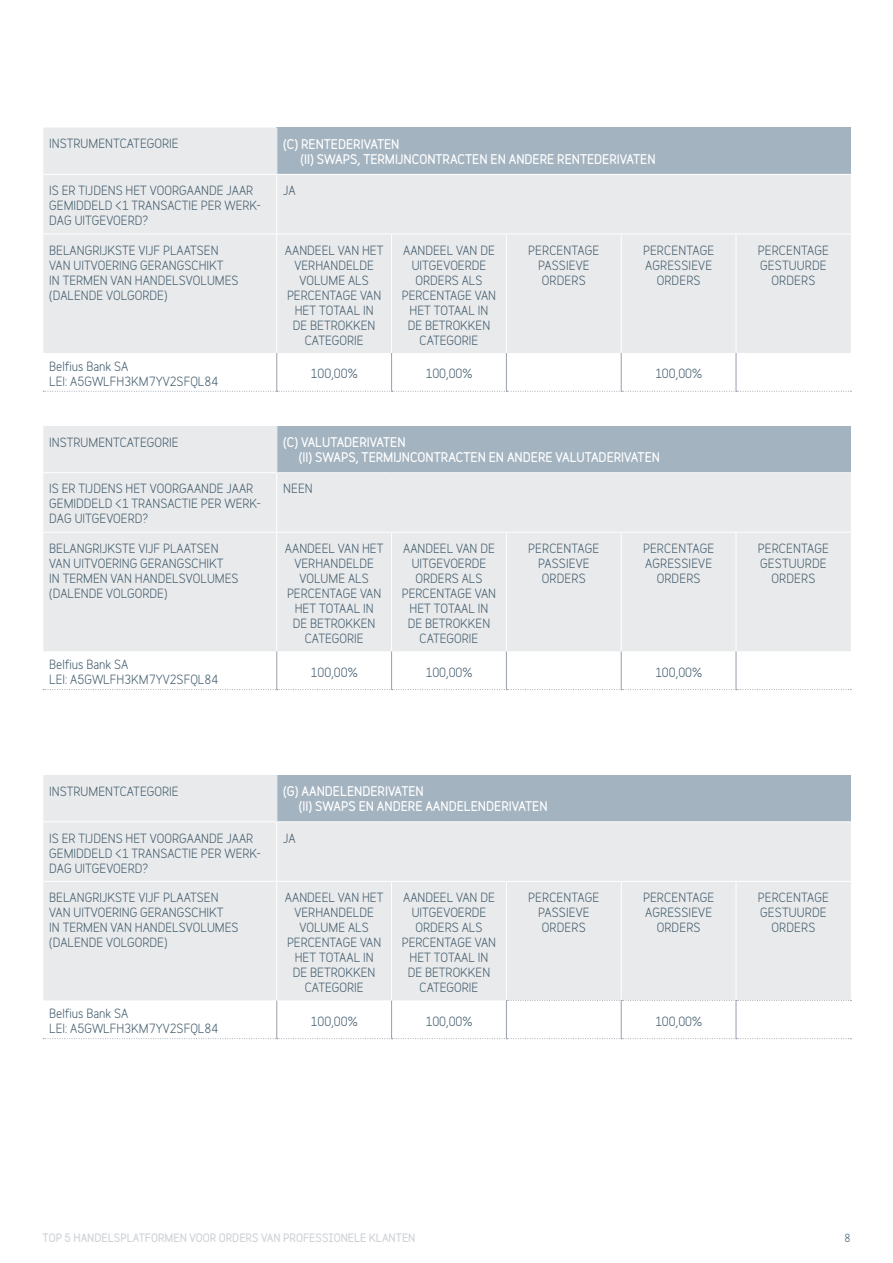
<style>
.page{position:relative;width:893px;height:1263px;background:#fff}
.page>*{position:absolute;margin:0;border:0;box-sizing:border-box;transform-origin:0 0}
.t1{font:12px/15px "Belfius Alternative";color:#425c6c;text-align:center}
.t2{font:700 12px/15px "Belfius Alternative";color:#fff}
.t3{font:700 10.5px "Belfius Normal";color:#cfd3d8}
.t4{font:10.5px "Belfius Alternative";color:#425c6c}
</style>
<div class="page">
<div style="left:44px;top:128px;width:807px;height:225px;background:#e9eaec"></div>
<div style="left:277px;top:128px;width:574px;height:46px;background:#a3b3c0"></div>
<hr style="left:276px;top:353px;width:1px;height:38px;background:#989faa">
<hr style="left:391px;top:353px;width:1px;height:38px;background:#989faa">
<hr style="left:506px;top:353px;width:1px;height:38px;background:#989faa">
<hr style="left:621px;top:353px;width:1px;height:38px;background:#989faa">
<hr style="left:736px;top:353px;width:1px;height:38px;background:#989faa">
<svg style="left:43px;top:391px;width:808px;height:1px"></svg>
<hr style="left:43px;top:174px;width:234px;height:1px;background:#fff">
<hr style="left:43px;top:233px;width:234px;height:1px;background:#fff">
<hr style="left:277px;top:174px;width:115px;height:1px;background:#fff">
<hr style="left:392px;top:174px;width:114px;height:1px;background:#fff">
<hr style="left:506px;top:174px;width:115px;height:1px;background:#fff">
<hr style="left:621px;top:174px;width:115px;height:1px;background:#fff">
<hr style="left:736px;top:174px;width:115px;height:1px;background:#fff">
<hr style="left:277px;top:233px;width:115px;height:1px;background:#fff">
<hr style="left:392px;top:233px;width:114px;height:1px;background:#fff">
<hr style="left:506px;top:233px;width:115px;height:1px;background:#fff">
<hr style="left:621px;top:233px;width:115px;height:1px;background:#fff">
<hr style="left:736px;top:233px;width:115px;height:1px;background:#fff">
<hr style="left:276px;top:128px;width:1px;height:46px;background:#fff">
<hr style="left:276px;top:175px;width:1px;height:58px;background:#fff">
<hr style="left:276px;top:234px;width:1px;height:119px;background:#fff">
<hr style="left:391px;top:234px;width:1px;height:119px;background:#fff">
<hr style="left:506px;top:234px;width:1px;height:119px;background:#fff">
<hr style="left:621px;top:234px;width:1px;height:119px;background:#fff">
<hr style="left:736px;top:234px;width:1px;height:119px;background:#fff">
<div style="left:44px;top:426px;width:807px;height:225px;background:#e9eaec"></div>
<div style="left:277px;top:426px;width:574px;height:47px;background:#a3b3c0"></div>
<hr style="left:276px;top:651px;width:1px;height:38px;background:#989faa">
<hr style="left:506px;top:651px;width:1px;height:38px;background:#989faa">
<hr style="left:621px;top:651px;width:1px;height:38px;background:#989faa">
<hr style="left:391px;top:651px;width:1px;height:38px;background:#989faa">
<hr style="left:736px;top:651px;width:1px;height:38px;background:#989faa">
<svg style="left:43px;top:689px;width:808px;height:1px"></svg>
<hr style="left:43px;top:472px;width:234px;height:1px;background:#fff">
<hr style="left:43px;top:532px;width:234px;height:1px;background:#fff">
<hr style="left:277px;top:472px;width:115px;height:1px;background:#fff">
<hr style="left:392px;top:472px;width:114px;height:1px;background:#fff">
<hr style="left:506px;top:472px;width:115px;height:1px;background:#fff">
<hr style="left:621px;top:472px;width:115px;height:1px;background:#fff">
<hr style="left:736px;top:472px;width:115px;height:1px;background:#fff">
<hr style="left:277px;top:532px;width:115px;height:1px;background:#fff">
<hr style="left:392px;top:532px;width:114px;height:1px;background:#fff">
<hr style="left:506px;top:532px;width:115px;height:1px;background:#fff">
<hr style="left:621px;top:532px;width:115px;height:1px;background:#fff">
<hr style="left:736px;top:532px;width:115px;height:1px;background:#fff">
<hr style="left:276px;top:426px;width:1px;height:46px;background:#fff">
<hr style="left:276px;top:473px;width:1px;height:59px;background:#fff">
<hr style="left:276px;top:533px;width:1px;height:118px;background:#fff">
<hr style="left:391px;top:533px;width:1px;height:118px;background:#fff">
<hr style="left:506px;top:533px;width:1px;height:118px;background:#fff">
<hr style="left:621px;top:533px;width:1px;height:118px;background:#fff">
<hr style="left:736px;top:533px;width:1px;height:118px;background:#fff">
<div style="left:44px;top:775px;width:807px;height:225px;background:#e9eaec"></div>
<div style="left:277px;top:775px;width:574px;height:47px;background:#a3b3c0"></div>
<hr style="left:276px;top:1000px;width:1px;height:38px;background:#989faa">
<hr style="left:391px;top:1000px;width:1px;height:38px;background:#989faa">
<hr style="left:506px;top:1001px;width:1px;height:37px;background:#989faa">
<hr style="left:621px;top:1001px;width:1px;height:37px;background:#989faa">
<hr style="left:736px;top:1001px;width:1px;height:37px;background:#989faa">
<svg style="left:506px;top:1000px;width:345px;height:1px"></svg>
<svg style="left:43px;top:1038px;width:808px;height:1px"></svg>
<hr style="left:43px;top:821px;width:234px;height:1px;background:#fff">
<hr style="left:43px;top:881px;width:234px;height:1px;background:#fff">
<hr style="left:277px;top:821px;width:115px;height:1px;background:#fff">
<hr style="left:392px;top:821px;width:114px;height:1px;background:#fff">
<hr style="left:506px;top:821px;width:115px;height:1px;background:#fff">
<hr style="left:621px;top:821px;width:115px;height:1px;background:#fff">
<hr style="left:736px;top:821px;width:115px;height:1px;background:#fff">
<hr style="left:277px;top:881px;width:115px;height:1px;background:#fff">
<hr style="left:392px;top:881px;width:114px;height:1px;background:#fff">
<hr style="left:506px;top:881px;width:115px;height:1px;background:#fff">
<hr style="left:621px;top:881px;width:115px;height:1px;background:#fff">
<hr style="left:736px;top:881px;width:115px;height:1px;background:#fff">
<hr style="left:276px;top:775px;width:1px;height:46px;background:#fff">
<hr style="left:276px;top:822px;width:1px;height:59px;background:#fff">
<hr style="left:276px;top:882px;width:1px;height:118px;background:#fff">
<hr style="left:391px;top:882px;width:1px;height:118px;background:#fff">
<hr style="left:506px;top:882px;width:1px;height:118px;background:#fff">
<hr style="left:621px;top:882px;width:1px;height:118px;background:#fff">
<hr style="left:736px;top:882px;width:1px;height:118px;background:#fff">
<p class="t1" style="left:49px;top:135px;width:131px">INSTRUMENTCATEGORIE</p>
<p class="t2" style="left:300px;top:136px;width:357px;text-indent:-17px">(C) RENTEDERIVATEN<br>(II) SWAPS, TERMIJNCONTRACTEN EN ANDERE RENTEDERIVATEN</p>
<p class="t1" style="left:49px;top:182px;width:213px;text-align:left">IS ER TIJDENS HET VOORGAANDE JAAR<br>GEMIDDELD &lt;1 TRANSACTIE PER WERK-<br>DAG UITGEVOERD?</p>
<p class="t1" style="left:283px;top:182px;width:14px">JA</p>
<p class="t1" style="left:49px;top:241px;width:191px;text-align:left">BELANGRIJKSTE VIJF PLAATSEN<br>VAN UITVOERING GERANGSCHIKT<br>IN TERMEN VAN HANDELSVOLUMES (DALENDE VOLGORDE)</p>
<p class="t1" style="left:285px;top:241px;width:100px">AANDEEL VAN HET<br>VERHANDELDE<br>VOLUME ALS<br>PERCENTAGE VAN<br>HET TOTAAL IN<br>DE BETROKKEN<br>CATEGORIE</p>
<p class="t1" style="left:402px;top:241px;width:96px">AANDEEL VAN DE<br>UITGEVOERDE<br>ORDERS ALS<br>PERCENTAGE VAN<br>HET TOTAAL IN<br>DE BETROKKEN<br>CATEGORIE</p>
<p class="t1" style="left:528px;top:241px;width:73px">PERCENTAGE<br>PASSIEVE<br>ORDERS</p>
<p class="t1" style="left:643px;top:241px;width:73px">PERCENTAGE<br>AGRESSIEVE<br>ORDERS</p>
<p class="t1" style="left:758px;top:241px;width:73px">PERCENTAGE<br>GESTUURDE<br>ORDERS</p>
<p class="t1" style="left:49px;top:357px;width:171px;text-align:left">Belfius Bank SA<br>LEI: A5GWLFH3KM7YV2SFQL84</p>
<p class="t1" style="left:311px;top:365px;width:49px">100,00%</p>
<p class="t1" style="left:425px;top:365px;width:49px">100,00%</p>
<p class="t1" style="left:655px;top:365px;width:49px">100,00%</p>
<p class="t1" style="left:49px;top:433px;width:131px">INSTRUMENTCATEGORIE</p>
<p class="t2" style="left:299px;top:434px;width:363px;text-indent:-16px">(C) VALUTADERIVATEN<br>(II) SWAPS, TERMIJNCONTRACTEN EN ANDERE VALUTADERIVATEN</p>
<p class="t1" style="left:49px;top:480px;width:213px;text-align:left">IS ER TIJDENS HET VOORGAANDE JAAR<br>GEMIDDELD &lt;1 TRANSACTIE PER WERK-<br>DAG UITGEVOERD?</p>
<p class="t1" style="left:283px;top:480px;width:31px">NEEN</p>
<p class="t1" style="left:49px;top:540px;width:191px;text-align:left">BELANGRIJKSTE VIJF PLAATSEN<br>VAN UITVOERING GERANGSCHIKT<br>IN TERMEN VAN HANDELSVOLUMES (DALENDE VOLGORDE)</p>
<p class="t1" style="left:285px;top:540px;width:100px">AANDEEL VAN HET<br>VERHANDELDE<br>VOLUME ALS<br>PERCENTAGE VAN<br>HET TOTAAL IN<br>DE BETROKKEN<br>CATEGORIE</p>
<p class="t1" style="left:402px;top:540px;width:96px">AANDEEL VAN DE<br>UITGEVOERDE<br>ORDERS ALS<br>PERCENTAGE VAN<br>HET TOTAAL IN<br>DE BETROKKEN<br>CATEGORIE</p>
<p class="t1" style="left:528px;top:540px;width:73px">PERCENTAGE<br>PASSIEVE<br>ORDERS</p>
<p class="t1" style="left:643px;top:540px;width:73px">PERCENTAGE<br>AGRESSIEVE<br>ORDERS</p>
<p class="t1" style="left:758px;top:540px;width:73px">PERCENTAGE<br>GESTUURDE<br>ORDERS</p>
<p class="t1" style="left:49px;top:656px;width:171px;text-align:left">Belfius Bank SA<br>LEI: A5GWLFH3KM7YV2SFQL84</p>
<p class="t1" style="left:311px;top:663px;width:49px">100,00%</p>
<p class="t1" style="left:425px;top:663px;width:49px">100,00%</p>
<p class="t1" style="left:655px;top:663px;width:49px">100,00%</p>
<p class="t1" style="left:49px;top:782px;width:131px">INSTRUMENTCATEGORIE</p>
<p class="t2" style="left:299px;top:783px;width:250px;text-indent:-16px">(G) AANDELENDERIVATEN<br>(II) SWAPS EN ANDERE AANDELENDERIVATEN</p>
<p class="t1" style="left:49px;top:829px;width:213px;text-align:left">IS ER TIJDENS HET VOORGAANDE JAAR<br>GEMIDDELD &lt;1 TRANSACTIE PER WERK-<br>DAG UITGEVOERD?</p>
<p class="t1" style="left:283px;top:829px;width:14px">JA</p>
<p class="t1" style="left:49px;top:889px;width:191px;text-align:left">BELANGRIJKSTE VIJF PLAATSEN<br>VAN UITVOERING GERANGSCHIKT<br>IN TERMEN VAN HANDELSVOLUMES (DALENDE VOLGORDE)</p>
<p class="t1" style="left:285px;top:889px;width:100px">AANDEEL VAN HET<br>VERHANDELDE<br>VOLUME ALS<br>PERCENTAGE VAN<br>HET TOTAAL IN<br>DE BETROKKEN<br>CATEGORIE</p>
<p class="t1" style="left:402px;top:889px;width:96px">AANDEEL VAN DE<br>UITGEVOERDE<br>ORDERS ALS<br>PERCENTAGE VAN<br>HET TOTAAL IN<br>DE BETROKKEN<br>CATEGORIE</p>
<p class="t1" style="left:528px;top:889px;width:73px">PERCENTAGE<br>PASSIEVE<br>ORDERS</p>
<p class="t1" style="left:643px;top:889px;width:73px">PERCENTAGE<br>AGRESSIEVE<br>ORDERS</p>
<p class="t1" style="left:758px;top:889px;width:73px">PERCENTAGE<br>GESTUURDE<br>ORDERS</p>
<p class="t1" style="left:49px;top:1005px;width:171px;text-align:left">Belfius Bank SA<br>LEI: A5GWLFH3KM7YV2SFQL84</p>
<p class="t1" style="left:311px;top:1012px;width:49px">100,00%</p>
<p class="t1" style="left:425px;top:1012px;width:49px">100,00%</p>
<p class="t1" style="left:655px;top:1012px;width:49px">100,00%</p>
<p class="t3" style="left:43px;top:1229px;width:374px">TOP 5 HANDELSPLATFORMEN VOOR ORDERS VAN PROFESSIONELE KLANTEN</p>
<p class="t4" style="left:844px;top:1229px;width:8px">8</p>
</div>
